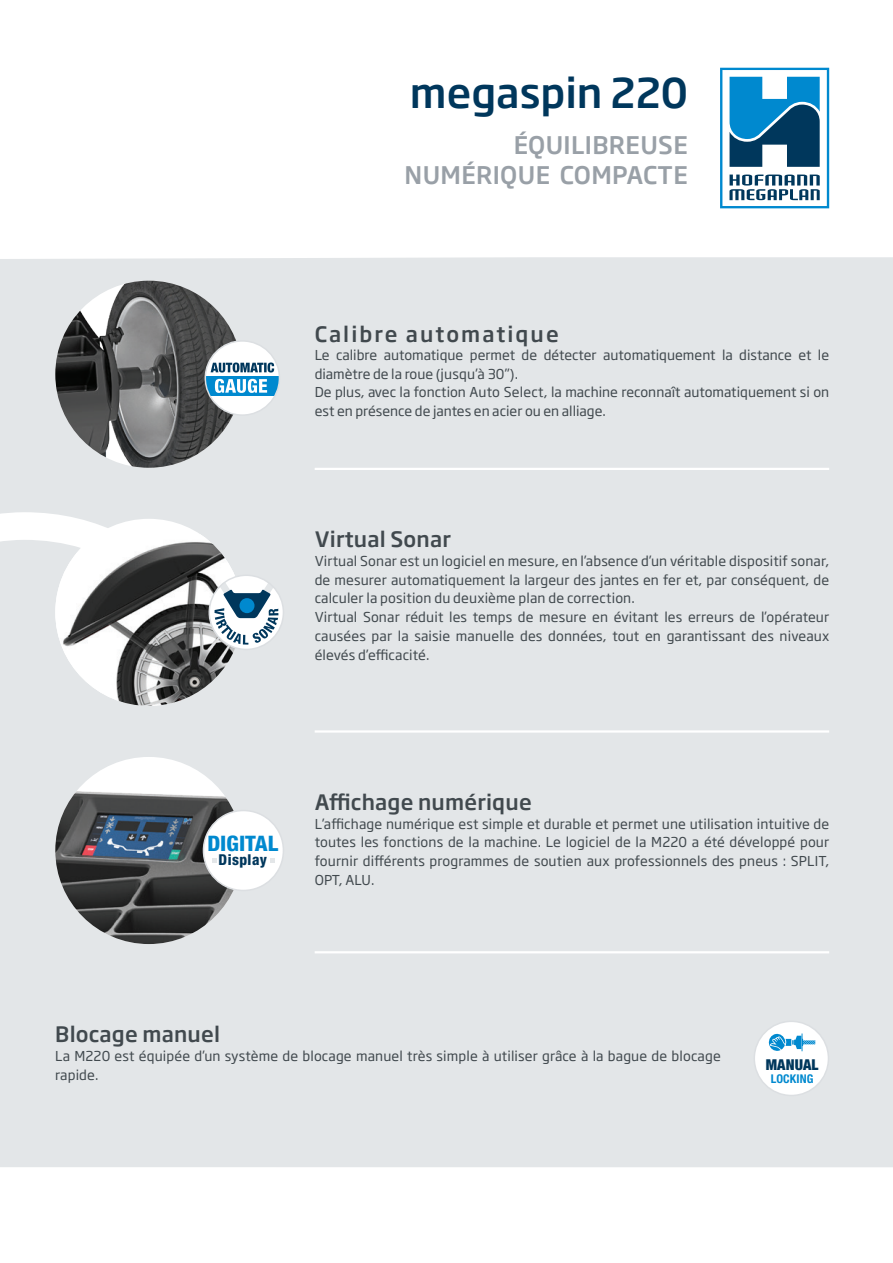
<style>
.page{position:relative;width:893px;height:1263px;background:#fff}
.page>*{position:absolute;margin:0;border:0;box-sizing:border-box;transform-origin:0 0}
.t1{font:500 40.5px "Soho Gothic Pro";color:#00375c}
.t2{font:500 24px "Soho Gothic Pro";letter-spacing:.015em;color:#99a0a7}
.t3{font:800 condensed 21.3px "Helvetica Neue LT Std";color:#0089cf;scale:1.05 1}
.t4{font:500 21px "Soho Gothic Pro";letter-spacing:.01em;color:#41494e}
.t5{font:500 21px "Soho Gothic Pro";letter-spacing:.1em;color:#41494e}
.t6{font:800 condensed 15px "Helvetica Neue LT Std";letter-spacing:.03em;color:#00375c}
.t7{font:900 condensed 15px "Helvetica Neue LT Std";letter-spacing:.01em;color:#00375c}
.t8{font:13.5px/18.8px "Soho Gothic Pro";letter-spacing:.01em;color:#41494e}
.t9{font:700 condensed 12px "Helvetica Neue LT Std";letter-spacing:.01em;color:#0089cf}
</style>
<div class="page">
<div style="left:0;top:257px;width:893px;height:910px;background:#e3e6e8"></div>
<hr style="left:315px;top:951px;width:514px;height:2px;background:#fff">
<hr style="left:315px;top:730px;width:514px;height:3px;background:#fff">
<hr style="left:315px;top:468px;width:514px;height:2px;background:#fff">
<div style="left:754px;top:1021px;width:74px;height:74px;background:#fff;border-radius:50%"></div>
<div style="left:753px;top:1020px;width:76px;height:76px;border:2px solid #dcdfe2;border-radius:50%"></div>
<svg style="left:768px;top:1033px;width:47px;height:18px"></svg>
<svg style="left:720px;top:68px;width:109px;height:140px"></svg>
<div style="left:55px;top:519px;width:187px;height:187px;background:#fff;border-radius:50%"></div>
<img style="left:55px;top:534px;width:187px;height:172px">
<svg style="left:209px;top:575px;width:74px;height:74px"></svg>
<div style="left:209px;top:574px;width:75px;height:76px;border:2px solid #dcdfe2;border-radius:50%"></div>
<svg style="left:215px;top:578px;width:63px;height:67px"></svg>
<img style="left:55px;top:757px;width:187px;height:187px;border-radius:94px">
<div style="left:203px;top:810px;width:80px;height:80px;background:#fff;border-radius:50%"></div>
<div style="left:203px;top:810px;width:81px;height:81px;border:2px solid #dcdfe2;border-radius:50%"></div>
<svg style="left:212px;top:858px;width:4px;height:4px"></svg>
<svg style="left:270px;top:858px;width:5px;height:4px"></svg>
<img style="left:55px;top:281px;width:187px;height:187px;border-radius:94px">
<div style="left:205px;top:341px;width:74px;height:74px;background:#fff;border-radius:50%"></div>
<svg style="left:211px;top:362px;width:63px;height:10px"></svg>
<div style="left:205px;top:376px;width:74px;height:20px;background:#0089cf"></div>
<svg style="left:215px;top:379px;width:52px;height:14px"></svg>
<div style="left:205px;top:340px;width:75px;height:76px;border:2px solid #dcdfe2;border-radius:50%"></div>
<h1 class="t1" style="left:410px;top:62px;width:280px">megaspin 220</h1>
<h2 class="t2" style="left:514px;top:127px;width:176px">ÉQUILIBREUSE</h2>
<h2 class="t2" style="left:405px;top:157px;width:73px">numérique</h2>
<h2 class="t2" style="left:560px;top:157px;width:129px">COM PACTE</h2>
<h3 class="t5" style="left:315px;top:318px;width:246px">Calibre automatique</h3>
<p class="t8" style="left:315px;top:345px;width:516px">Le calibre automatique permet de détecter automatiquement la distance et le diamètre de la roue (jusqu’à 30”).<br>De plus, avec la fonction Auto Select, la machine reconnaît automatiquement si on est en présence de jantes en acier ou en alliage.</p>
<h3 class="t4" style="left:315px;top:523px;width:138px">Virtual Sonar</h3>
<p class="t8" style="left:315px;top:551px;width:516px">Virtual Sonar est un logiciel en mesure, en l’absence d’un véritable dispositif sonar, de mesurer automatiquement la largeur des jantes en fer et, par conséquent, de calculer la position du deuxième plan de correction.<br>Virtual Sonar réduit les temps de mesure en évitant les erreurs de l’opérateur causées par la saisie manuelle des données, tout en garantissant des niveaux élevés d’efficacité.</p>
<h3 class="t3" style="left:207px;top:831px;width:69px">DIGITAL</h3>
<p class="t6" style="left:219px;top:850px;width:50px">Display</p>
<h3 class="t4" style="left:315px;top:785px;width:219px">Affichage numérique</h3>
<p class="t8" style="left:315px;top:813px;width:516px;text-align:justify">L’affichage numérique est simple et durable et permet une utilisation intuitive de toutes les fonctions de la machine. Le logiciel de la M220 a été développé pour fournir différents programmes de soutien aux professionnels des pneus : SPLIT, OPT, ALU.</p>
<h3 class="t4" style="left:55px;top:1018px;width:166px">Blocage manuel</h3>
<p class="t8" style="left:55px;top:1046px;width:667px">La M220 est équipée d’un système de blocage manuel très simple à utiliser grâce à la bague de blocage rapide.</p>
<p class="t7" style="left:766px;top:1055px;width:54px">MANUAL</p>
<p class="t9" style="left:771px;top:1072px;width:44px">LOCKING</p>
</div>
